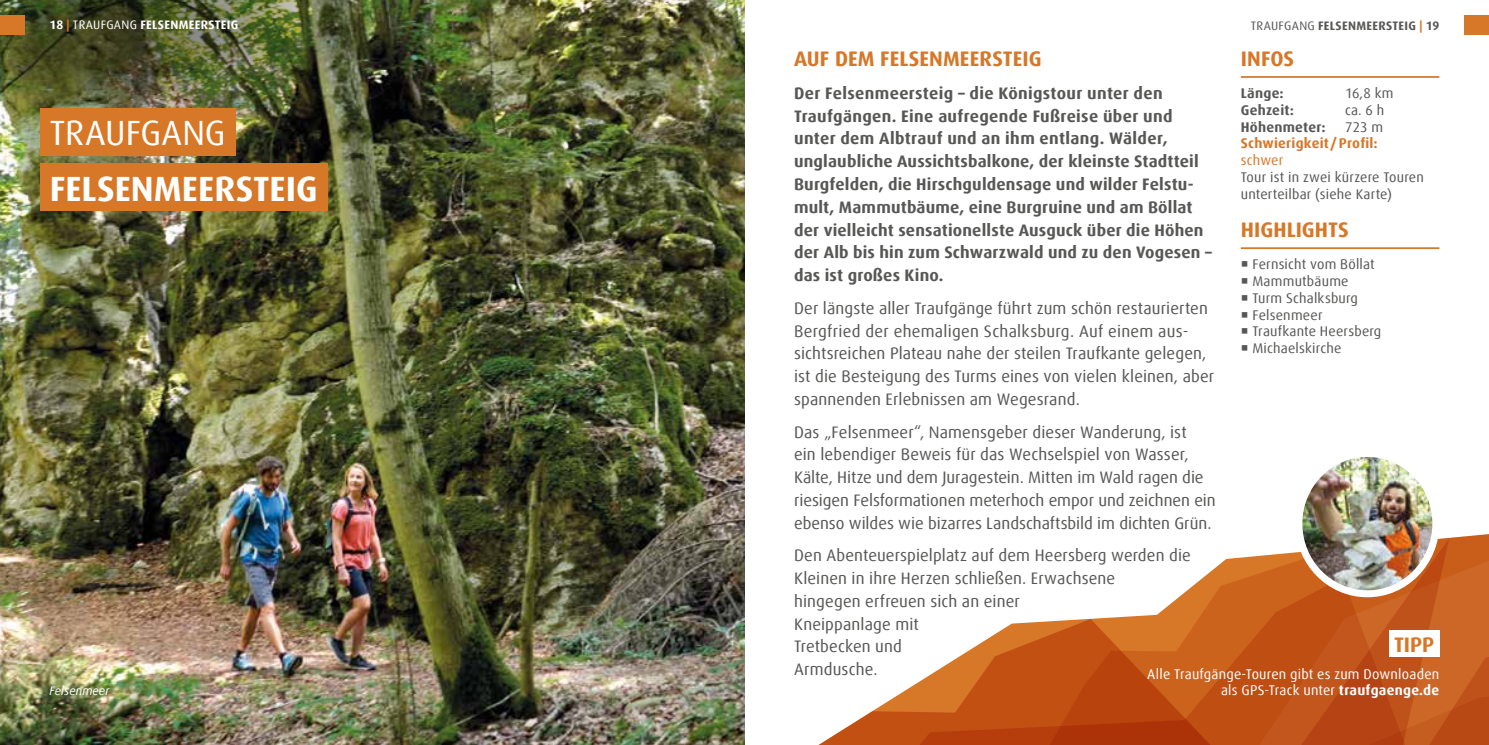
<style>
.page{position:relative;width:1489px;height:745px;background:#fff}
.page>*{position:absolute;margin:0;border:0;box-sizing:border-box;transform-origin:0 0}
.t1{font:700 35px "Dax Offc Pro";letter-spacing:.005em;color:#fff}
.t2{font:35px "Dax Offc Pro";color:#fff}
.t3{font:700 21px "Dax Offc Pro";letter-spacing:.005em;color:#d77728}
.t4{font:16.62px/22.8px "Dax Offc Pro";letter-spacing:.005em;color:#575756}
.t5{font:700 16.62px/22.8px "Dax Offc Pro";letter-spacing:.01em;color:#575756}
.t6{font:14px/16.8px "Dax Offc Pro";letter-spacing:.015em;color:#575756}
.t7{font:14px "Dax Offc Pro";letter-spacing:.015em;color:#fff}
.t8{font:700 14px "Dax Offc Pro";letter-spacing:.015em;color:#575756}
.t9{font:700 14px "Dax Offc Pro";letter-spacing:.015em;color:#d77728}
.t10{font:14px "Dax Offc Pro";letter-spacing:.01em;color:#d77728}
.t11{font:700 12.25px "Dax Offc Pro";letter-spacing:.025em;color:#fff}
.t12{font:700 12.25px "Dax Offc Pro";letter-spacing:.025em;color:#575756}
.t13{font:italic 12.25px "Dax Offc Pro";color:#fff}
.s1{color:#d77728}
.s2{font-weight:400}
.s3{font-weight:700}
</style>
<div class="page">
<img style="left:0;top:0;width:744px;height:744px">
<svg style="left:820px;top:549px;width:668px;height:195px"></svg>
<svg style="left:1197px;top:537px;width:252px;height:81px"></svg>
<svg style="left:985px;top:618px;width:503px;height:126px;background:#c2551a"></svg>
<img style="left:0;top:0;width:365px;height:133px">
<div style="left:40px;top:164px;width:287px;height:47px;background:#d77728"></div>
<hr style="left:1240px;top:76px;width:199px;height:2px;background:#d77728">
<hr style="left:1240px;top:247px;width:199px;height:2px;background:#d77728">
<div style="left:0;top:15px;width:25px;height:20px;background:#d77728"></div>
<div style="left:40px;top:108px;width:196px;height:47px;background:#d77728"></div>
<img style="left:1300px;top:457px;width:135px;height:133px">
<div style="left:1295px;top:449px;width:144px;height:148px;border:7px solid #fff;border-radius:50%"></div>
<div style="left:1388px;top:630px;width:51px;height:26px;background:#fff"></div>
<div style="left:1463px;top:15px;width:25px;height:20px;background:#d77728"></div>
<p class="t11" style="left:50px;top:17px;width:190px">18 <span class="s1">|</span> <span class="s2">TRAUFGANG</span> FELSENMEERSTEIG</p>
<h1 class="t2" style="left:50px;top:111px;width:177px">TRAUFGANG</h1>
<h1 class="t1" style="left:50px;top:166px;width:269px">FELSENMEERSTEIG</h1>
<p class="t12" style="left:1250px;top:18px;width:190px"><span class="s2">TRAUFGANG</span> FELSENMEERSTEIG <span class="s1">|</span> 19</p>
<p class="t3" style="left:794px;top:45px;width:249px">AUF DEM FELSENMEERSTEIG</p>
<p class="t5" style="left:794px;top:82px;width:419px">Der Felsenmeersteig – die Königstour unter den Traufgängen. Eine aufregende Fußreise über und unter dem Albtrauf und an ihm entlang. Wälder, unglaubliche Aussichtsbalkone, der kleinste Stadtteil Burgfelden, die Hirschguldensage und wilder Felstu&shy;mult, Mammutbäume, eine Burgruine und am Böllat der vielleicht sensationellste Ausguck über die Höhen der Alb bis hin zum Schwarzwald und zu den Vogesen – das ist großes Kino.</p>
<p class="t4" style="left:794px;top:296px;width:421px">Der längste aller Traufgänge führt zum schön restaurierten Bergfried der ehemaligen Schalksburg. Auf einem aus&shy;sichtsreichen Plateau nahe der steilen Traufkante gelegen, ist die Besteigung des Turms eines von vielen kleinen, aber spannenden Erlebnissen am Wegesrand.</p>
<p class="t4" style="left:794px;top:420px;width:423px">Das „Felsenmeer“, Namensgeber dieser Wanderung, ist<br>ein lebendiger Beweis für das Wechselspiel von Wasser, Kälte, Hitze und dem Juragestein. Mitten im Wald ragen die riesigen Felsformationen meterhoch empor und zeichnen ein ebenso wildes wie bizarres Landschaftsbild im dichten Grün.</p>
<p class="t4" style="left:794px;top:544px;width:398px">Den Abenteuerspielplatz auf dem Heersberg werden die<br>Kleinen in ihre Herzen schließen. Erwachsene<br>hingegen erfreuen sich an einer<br>Kneippanlage mit<br>Tretbecken und<br>Armdusche.</p>
<p class="t3" style="left:1240px;top:45px;width:55px">INFOS</p>
<p class="t8" style="left:1240px;top:84px;width:44px">Länge:</p>
<p class="t6" style="left:1344px;top:85px;width:50px">16,8 km</p>
<p class="t8" style="left:1240px;top:101px;width:54px">Gehzeit:</p>
<p class="t6" style="left:1344px;top:101px;width:41px">ca. 6 h</p>
<p class="t8" style="left:1240px;top:117px;width:86px">Höhenmeter:</p>
<p class="t6" style="left:1344px;top:118px;width:40px">723 m</p>
<p class="t9" style="left:1240px;top:134px;width:138px">Schwierigkeit / Profil:</p>
<p class="t10" style="left:1240px;top:151px;width:44px">schwer</p>
<p class="t6" style="left:1240px;top:169px;width:185px">Tour ist in zwei kürzere Touren unterteilbar (siehe Karte)</p>
<p class="t3" style="left:1240px;top:216px;width:109px">HIGHLIGHTS</p>
<p class="t6" style="left:1240px;top:256px;width:135px">○ Fernsicht vom Böllat</p>
<p class="t6" style="left:1240px;top:272px;width:109px">○ Mammutbäume</p>
<p class="t6" style="left:1240px;top:289px;width:119px">○ Turm Schalksburg</p>
<p class="t6" style="left:1240px;top:306px;width:83px">○ Felsenmeer</p>
<p class="t6" style="left:1240px;top:323px;width:142px">○ Traufkante Heersberg</p>
<p class="t6" style="left:1240px;top:340px;width:102px">○ Michaelskirche</p>
<p class="t3" style="left:1393px;top:631px;width:42px">TIPP</p>
<p class="t7" style="left:1147px;top:664px;width:293px">Alle Traufgänge-Touren gibt es zum Downloaden</p>
<p class="t13" style="left:50px;top:682px;width:61px">Felsenmeer</p>
<p class="t7" style="left:1220px;top:681px;width:220px">als GPS-Track unter <span class="s3">traufgaenge.de</span></p>
</div>
